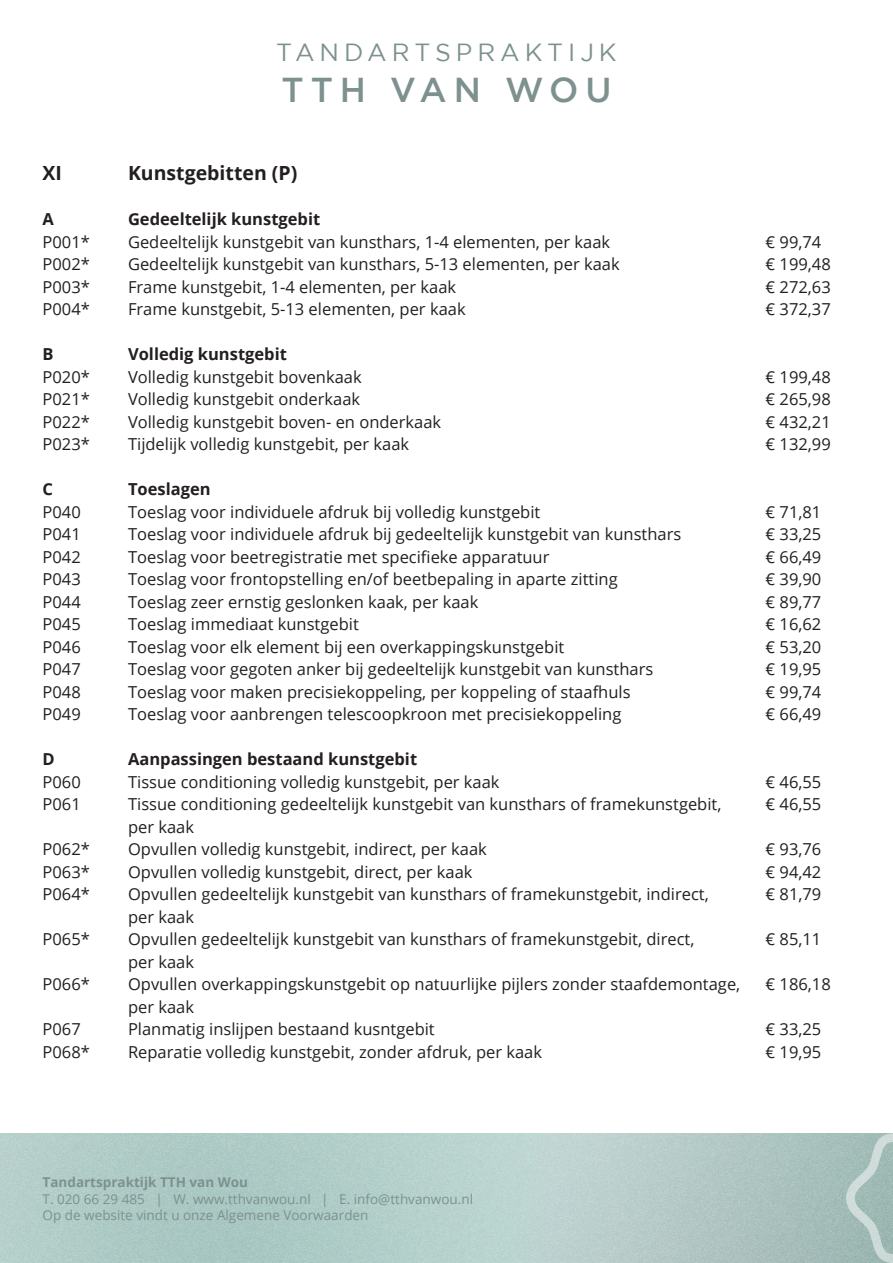
<style>
.page{position:relative;width:893px;height:1263px;background:#fff}
.page>*{position:absolute;margin:0;border:0;box-sizing:border-box;transform-origin:0 0}
.t1{font:500 34.5px "Gotham";letter-spacing:.2em;color:#7d918f}
.t2{font:24.75px "Gotham";letter-spacing:.2em;color:#7d918f}
.Body_text{font:700 19.5px "Open Sans";color:#231f20}
.Body_text-2{font:16.5px "Open Sans";color:#231f20}
.Body_text-3{font:700 16.5px "Open Sans";color:#231f20}
.t3{font:13.5px/16.5px "Open Sans";color:#7d918f}
.t4{font:700 13.5px "Open Sans";color:#7d918f}
</style>
<div class="page">
<img style="left:0;top:1133px;width:846px;height:130px">
<svg style="left:846px;top:1133px;width:47px;height:130px;background:#a9c0bc"></svg>
<h2 class="t2" style="left:276px;top:38px;width:342px">TANDARTSPRAKTIJK</h2>
<h1 class="t1" style="left:281px;top:71px;width:332px">TTH VAN WOU</h1>
<p class="Body_text" style="left:43px;top:159px;width:21px">XI</p>
<p class="Body_text" style="left:128px;top:159px;width:171px">Kunstgebitten (P)</p>
<p class="Body_text-3" style="left:43px;top:208px;width:13px">A</p>
<p class="Body_text-3" style="left:128px;top:208px;width:194px">Gedeeltelijk kunstgebit</p>
<p class="Body_text-2" style="left:43px;top:230px;width:49px">P001*</p>
<p class="Body_text-2" style="left:128px;top:230px;width:484px">Gedeeltelijk kunstgebit van kunsthars, 1-4 elementen, per kaak</p>
<p class="Body_text-2" style="left:766px;top:230px;width:57px">€ 99,74</p>
<p class="Body_text-2" style="left:43px;top:253px;width:49px">P002*</p>
<p class="Body_text-2" style="left:128px;top:253px;width:493px">Gedeeltelijk kunstgebit van kunsthars, 5-13 elementen, per kaak</p>
<p class="Body_text-2" style="left:766px;top:253px;width:67px">€ 199,48</p>
<p class="Body_text-2" style="left:43px;top:275px;width:49px">P003*</p>
<p class="Body_text-2" style="left:128px;top:275px;width:330px">Frame kunstgebit, 1-4 elementen, per kaak</p>
<p class="Body_text-2" style="left:766px;top:275px;width:67px">€ 272,63</p>
<p class="Body_text-2" style="left:43px;top:298px;width:49px">P004*</p>
<p class="Body_text-2" style="left:128px;top:298px;width:339px">Frame kunstgebit, 5-13 elementen, per kaak</p>
<p class="Body_text-2" style="left:766px;top:298px;width:67px">€ 372,37</p>
<p class="Body_text-3" style="left:43px;top:343px;width:13px">B</p>
<p class="Body_text-3" style="left:128px;top:343px;width:160px">Volledig kunstgebit</p>
<p class="Body_text-2" style="left:43px;top:365px;width:49px">P020*</p>
<p class="Body_text-2" style="left:128px;top:365px;width:235px">Volledig kunstgebit bovenkaak</p>
<p class="Body_text-2" style="left:766px;top:365px;width:67px">€ 199,48</p>
<p class="Body_text-2" style="left:43px;top:388px;width:49px">P021*</p>
<p class="Body_text-2" style="left:128px;top:388px;width:234px">Volledig kunstgebit onderkaak</p>
<p class="Body_text-2" style="left:766px;top:388px;width:67px">€ 265,98</p>
<p class="Body_text-2" style="left:43px;top:410px;width:49px">P022*</p>
<p class="Body_text-2" style="left:128px;top:410px;width:315px">Volledig kunstgebit boven- en onderkaak</p>
<p class="Body_text-2" style="left:766px;top:410px;width:67px">€ 432,21</p>
<p class="Body_text-2" style="left:43px;top:433px;width:49px">P023*</p>
<p class="Body_text-2" style="left:128px;top:433px;width:283px">Tijdelijk volledig kunstgebit, per kaak</p>
<p class="Body_text-2" style="left:766px;top:433px;width:67px">€ 132,99</p>
<p class="Body_text-3" style="left:43px;top:478px;width:12px">C</p>
<p class="Body_text-3" style="left:128px;top:478px;width:84px">Toeslagen</p>
<p class="Body_text-2" style="left:43px;top:500px;width:40px">P040</p>
<p class="Body_text-2" style="left:128px;top:500px;width:414px">Toeslag voor individuele afdruk bij volledig kunstgebit</p>
<p class="Body_text-2" style="left:766px;top:500px;width:57px">€ 71,81</p>
<p class="Body_text-2" style="left:43px;top:523px;width:40px">P041</p>
<p class="Body_text-2" style="left:128px;top:523px;width:555px">Toeslag voor individuele afdruk bij gedeeltelijk kunstgebit van kunsthars</p>
<p class="Body_text-2" style="left:766px;top:523px;width:57px">€ 33,25</p>
<p class="Body_text-2" style="left:43px;top:545px;width:40px">P042</p>
<p class="Body_text-2" style="left:128px;top:545px;width:423px">Toeslag voor beetregistratie met specifieke apparatuur</p>
<p class="Body_text-2" style="left:766px;top:545px;width:57px">€ 66,49</p>
<p class="Body_text-2" style="left:43px;top:568px;width:40px">P043</p>
<p class="Body_text-2" style="left:128px;top:568px;width:491px">Toeslag voor frontopstelling en/of beetbepaling in aparte zitting</p>
<p class="Body_text-2" style="left:766px;top:568px;width:57px">€ 39,90</p>
<p class="Body_text-2" style="left:43px;top:590px;width:40px">P044</p>
<p class="Body_text-2" style="left:128px;top:590px;width:352px">Toeslag zeer ernstig geslonken kaak, per kaak</p>
<p class="Body_text-2" style="left:766px;top:590px;width:57px">€ 89,77</p>
<p class="Body_text-2" style="left:43px;top:613px;width:40px">P045</p>
<p class="Body_text-2" style="left:128px;top:613px;width:232px">Toeslag immediaat kunstgebit</p>
<p class="Body_text-2" style="left:766px;top:613px;width:57px">€ 16,62</p>
<p class="Body_text-2" style="left:43px;top:635px;width:40px">P046</p>
<p class="Body_text-2" style="left:128px;top:635px;width:438px">Toeslag voor elk element bij een overkappingskunstgebit</p>
<p class="Body_text-2" style="left:766px;top:635px;width:57px">€ 53,20</p>
<p class="Body_text-2" style="left:43px;top:658px;width:40px">P047</p>
<p class="Body_text-2" style="left:128px;top:658px;width:527px">Toeslag voor gegoten anker bij gedeeltelijk kunstgebit van kunsthars</p>
<p class="Body_text-2" style="left:766px;top:658px;width:57px">€ 19,95</p>
<p class="Body_text-2" style="left:43px;top:680px;width:40px">P048</p>
<p class="Body_text-2" style="left:128px;top:680px;width:504px">Toeslag voor maken precisiekoppeling, per koppeling of staafhuls</p>
<p class="Body_text-2" style="left:766px;top:680px;width:57px">€ 99,74</p>
<p class="Body_text-2" style="left:43px;top:703px;width:40px">P049</p>
<p class="Body_text-2" style="left:128px;top:703px;width:495px">Toeslag voor aanbrengen telescoopkroon met precisiekoppeling</p>
<p class="Body_text-2" style="left:766px;top:703px;width:57px">€ 66,49</p>
<p class="Body_text-3" style="left:43px;top:748px;width:14px">D</p>
<p class="Body_text-3" style="left:128px;top:748px;width:291px">Aanpassingen bestaand kunstgebit</p>
<p class="Body_text-2" style="left:43px;top:770px;width:40px">P060</p>
<p class="Body_text-2" style="left:128px;top:770px;width:373px">Tissue conditioning volledig kunstgebit, per kaak</p>
<p class="Body_text-2" style="left:766px;top:770px;width:57px">€ 46,55</p>
<p class="Body_text-2" style="left:43px;top:793px;width:40px">P061</p>
<p class="Body_text-2" style="left:128px;top:793px;width:595px">Tissue conditioning gedeeltelijk kunstgebit van kunsthars of framekunstgebit,</p>
<p class="Body_text-2" style="left:766px;top:793px;width:57px">€ 46,55</p>
<p class="Body_text-2" style="left:128px;top:815px;width:68px">per kaak</p>
<p class="Body_text-2" style="left:43px;top:838px;width:49px">P062*</p>
<p class="Body_text-2" style="left:128px;top:838px;width:360px">Opvullen volledig kunstgebit, indirect, per kaak</p>
<p class="Body_text-2" style="left:766px;top:838px;width:57px">€ 93,76</p>
<p class="Body_text-2" style="left:43px;top:860px;width:49px">P063*</p>
<p class="Body_text-2" style="left:128px;top:860px;width:346px">Opvullen volledig kunstgebit, direct, per kaak</p>
<p class="Body_text-2" style="left:766px;top:860px;width:57px">€ 94,42</p>
<p class="Body_text-2" style="left:43px;top:883px;width:49px">P064*</p>
<p class="Body_text-2" style="left:128px;top:883px;width:582px">Opvullen gedeeltelijk kunstgebit van kunsthars of framekunstgebit, indirect,</p>
<p class="Body_text-2" style="left:766px;top:883px;width:57px">€ 81,79</p>
<p class="Body_text-2" style="left:128px;top:905px;width:68px">per kaak</p>
<p class="Body_text-2" style="left:43px;top:928px;width:49px">P065*</p>
<p class="Body_text-2" style="left:128px;top:928px;width:568px">Opvullen gedeeltelijk kunstgebit van kunsthars of framekunstgebit, direct,</p>
<p class="Body_text-2" style="left:766px;top:928px;width:57px">€ 85,11</p>
<p class="Body_text-2" style="left:128px;top:950px;width:68px">per kaak</p>
<p class="Body_text-2" style="left:43px;top:973px;width:49px">P066*</p>
<p class="Body_text-2" style="left:128px;top:973px;width:614px">Opvullen overkappingskunstgebit op natuurlijke pijlers zonder staafdemontage,</p>
<p class="Body_text-2" style="left:766px;top:973px;width:67px">€ 186,18</p>
<p class="Body_text-2" style="left:128px;top:995px;width:68px">per kaak</p>
<p class="Body_text-2" style="left:43px;top:1018px;width:40px">P067</p>
<p class="Body_text-2" style="left:128px;top:1018px;width:308px">Planmatig inslijpen bestaand kusntgebit</p>
<p class="Body_text-2" style="left:766px;top:1018px;width:57px">€ 33,25</p>
<p class="Body_text-2" style="left:43px;top:1040px;width:49px">P068*</p>
<p class="Body_text-2" style="left:128px;top:1040px;width:416px">Reparatie volledig kunstgebit, zonder afdruk, per kaak</p>
<p class="Body_text-2" style="left:766px;top:1040px;width:57px">€ 19,95</p>
<p class="t4" style="left:43px;top:1173px;width:207px">Tandartspraktijk TTH van Wou</p>
<p class="t3" style="left:43px;top:1190px;width:432px">T. 020 66 29 485 | W. www.tthvanwou.nl | E. info@tthvanwou.nl<br>Op de website vindt u onze Algemene Voorwaarden</p>
</div>
